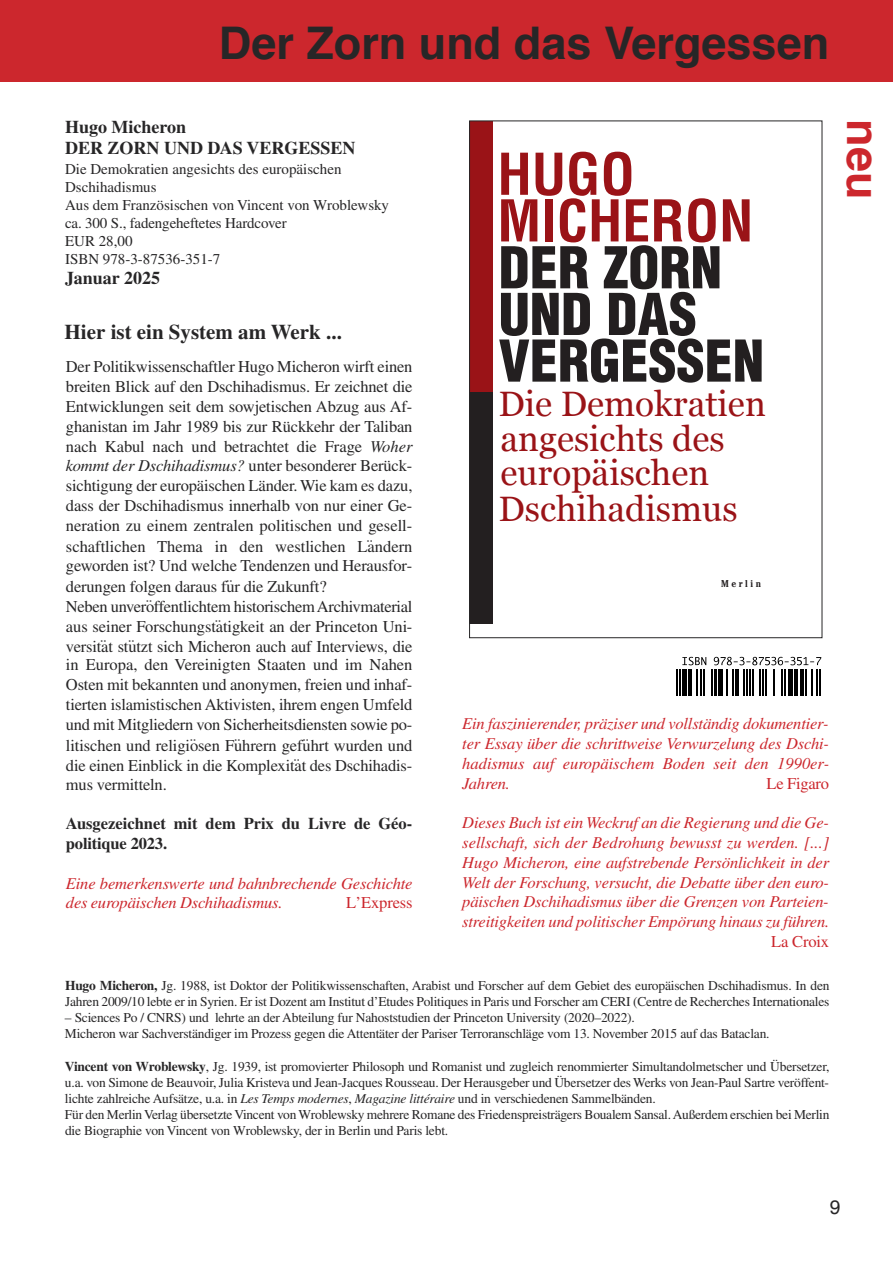
<style>
.page{position:relative;width:893px;height:1263px;background:#fff}
.page>*{position:absolute;margin:0;border:0;box-sizing:border-box;transform-origin:0 0}
.t1{font:56.25px/46.7px "Helvetica LT Condensed Black+FEJDZK";color:#231f20}
.t2{font:56.25px/46.7px "Helvetica LT Condensed Bold+KDNQLH";color:#9a1317}
.t3{font:700 45px "Helvetica";color:#272627}
.t4{font:700 45px "Helvetica";color:#cc272d}
.t5{font:35.25px/35.1px "Georgia+SCCFYK";color:#9a1317}
.t6{font:700 21px "Times";color:#272627}
.t7{font:19.5px "Helvetica";color:#272627}
.t8{font:700 18px/21.6px "Times";color:#272627}
.t9{font:16.5px/20px "Times";letter-spacing:-.01em;color:#272627;text-align:justify}
.t10{font:italic 16.5px/19.8px "Times";letter-spacing:-.01em;color:#cc272d;text-align:justify}
.t11{font:700 16.5px/19.8px "Times";color:#272627}
.t12{font:16.5px "Times";letter-spacing:-.01em;color:#cc272d}
.t13{font:15px/18px "Times";color:#272627}
.t14{font:13.5px/16.2px "Times";letter-spacing:-.015em;color:#272627}
.t15{font:9.9px "Cheltenham Bold Cond+FOZEPD";letter-spacing:.25em;color:#231f20}
.s1{font-style:italic}
.s2{font-family:"Lucida Grande"}
.s3{font-weight:700}
</style>
<div class="page">
<div style="left:0;top:0;width:68px;height:82px;background:#cc272d"></div>
<div style="left:23px;top:0;width:870px;height:82px;background:#cc272d"></div>
<hr style="left:676px;top:669px;width:2px;height:26px;background:#000">
<hr style="left:679px;top:669px;width:2px;height:26px;background:#000">
<svg style="left:682px;top:657px;width:139px;height:38px"></svg>
<div style="left:470px;top:121px;width:23px;height:271px;background:#9a1317"></div>
<div style="left:470px;top:392px;width:23px;height:231px;background:#231f20"></div>
<h2 class="t3" style="left:219px;top:25px;width:612px">Der Zorn und das Vergessen</h2>
<h3 class="t8" style="left:65px;top:116px;width:292px">Hugo Micheron<br>DER ZORN UND DAS VERGESSEN</h3>
<p class="t13" style="left:65px;top:160px;width:325px">Die Demokratien angesichts des europäischen<br>Dschihadismus<br>Aus dem Französischen von Vincent von Wroblewsky ca. 300 S., fadengeheftetes Hardcover<br>EUR 28,00<br>ISBN 978-3-87536-351-7</p>
<h3 class="t8" style="left:65px;top:267px;width:97px">Januar 2025</h3>
<h3 class="t6" style="left:65px;top:319px;width:279px">Hier ist ein System am Werk ...</h3>
<p class="t9" style="left:66px;top:357px;width:348px">Der Politikwissenschaftler Hugo Micheron wirft einen breiten Blick auf den Dschihadismus. Er zeichnet die Entwicklungen seit dem sowjetischen Abzug aus Af&shy;ghanistan im Jahr 1989 bis zur Rückkehr der Taliban nach Kabul nach und betrachtet die Frage <span class="s1">Woher kommt der Dschihadismus?</span> unter besonderer Berück&shy;sichtigung der europäischen Länder. Wie kam es dazu, dass der Dschihadismus innerhalb von nur einer Ge&shy;neration zu einem zentralen politischen und gesell&shy;schaftlichen Thema in den westlichen La<span class="s2">̈</span>ndern</p>
<p class="t9" style="left:66px;top:555px;width:348px;text-align:left">geworden ist? Und welche Tendenzen und Herausfor&shy;derungen folgen daraus fur<span class="s2">̈</span> die Zukunft?<br>Neben unverof<span class="s2">̈</span>fentlichtem historischemArchivmaterial aus seiner Forschungstat<span class="s2">̈</span>igkeit an der Princeton Uni&shy;versitat<span class="s2">̈</span> stut<span class="s2">̈</span>zt sich Micheron auch auf Interviews, die in Europa, den Vereinigten Staaten und im Nahen Osten mit bekannten und anonymen, freien und inhaf&shy;tierten islamistischen Aktivisten, ihrem engen Umfeld und mit Mitgliedern von Sicherheitsdiensten sowie po&shy;litischen und religios<span class="s2">̈</span>en Fuh<span class="s2">̈</span>rern gefuh<span class="s2">̈</span>rt wurden und die einen Einblick in die Komplexitat<span class="s2">̈</span>des Dschihadis&shy;mus vermitteln.</p>
<p class="t11" style="left:66px;top:814px;width:348px">Ausgezeichnet mit dem Prix du Livre de Géo&shy;politique 2023.</p>
<p class="t10" style="left:66px;top:873px;width:348px">Eine bemerkenswerte und bahnbrechende Geschichte des europäischen Dschihadismus.</p>
<p class="t12" style="left:346px;top:893px;width:68px">L’Express</p>
<h1 class="t2" style="left:497px;top:152px;width:257px">HUGO<br>MICHERON</h1>
<h1 class="t1" style="left:499px;top:246px;width:267px">DER ZORN<br>UND DAS<br>VERGESSEN</h1>
<h3 class="t5" style="left:498px;top:386px;width:269px">Die Demokratien angesichts des europäischen<br>Dschihadismus</h3>
<p class="t15" style="left:721px;top:580px;width:41px">Merlin</p>
<p class="t10" style="left:462px;top:713px;width:368px">Ein faszinierender, präziser und vollständig dokumentier&shy;ter Essay über die schrittweise Verwurzelung des Dschi&shy;hadismus auf europäischem Boden seit den 1990er-Jahren.</p>
<p class="t12" style="left:767px;top:773px;width:64px">Le Figaro</p>
<p class="t10" style="left:462px;top:812px;width:368px">Dieses Buch ist ein Weckruf an die Regierung und die Ge&shy;sellschaft, sich der Bedrohung bewusst zu werden. [...] Hugo Micheron, eine aufstrebende Persönlichkeit in der Welt der Forschung, versucht, die Debatte über den euro&shy;päischen Dschihadismus über die Grenzen von Parteien&shy;streitigkeiten und politischer Empörung hinaus zu führen.</p>
<p class="t12" style="left:771px;top:931px;width:59px">La Croix</p>
<p class="t14" style="left:65px;top:977px;width:766px"><span class="s3">Hugo Micheron,</span> Jg. 1988, ist Doktor der Politikwissenschaften, Arabist und Forscher auf dem Gebiet des europäischen Dschihadismus. In den<br>Jahren 2009/10 lebte er in Syrien. Er ist Dozent am Institut d’Etudes Politiques in Paris und Forscher am CERI (Centre de Recherches Internationales</p>
<p class="t14" style="left:65px;top:1009px;width:706px">– Sciences Po / CNRS) und lehrte an der Abteilung fur Nahoststudien der Princeton University (2020–2022).<br>Micheron war Sachverständiger im Prozess gegen die Attentäter der Pariser Terroranschläge vom 13. November 2015 auf das Bataclan.</p>
<p class="t14" style="left:65px;top:1058px;width:766px"><span class="s3">Vincent von Wroblewsky</span>, Jg. 1939, ist promovierter Philosoph und Romanist und zugleich renommierter Simultandolmetscher und Übersetzer, u.a. von Simone de Beauvoir, Julia Kristeva und Jean-Jacques Rousseau. Der Herausgeber und Übersetzer des Werks von Jean-Paul Sartre veröffent&shy;lichte zahlreiche Aufsätze, u.a. in <span class="s1">Les Temps modernes</span>, <span class="s1">Magazine littéraire</span> und in verschiedenen Sammelbänden.<br>Für den MerlinVerlag übersetzteVincent von Wroblewsky mehrere Romane des Friedenspreisträgers Boualem Sansal.Außerdem erschien bei Merlin die Biographie von Vincent von Wroblewsky, der in Berlin und Paris lebt.</p>
<h2 class="t4" style="left:882px;top:119px;width:82px;rotate:90deg">neu</h2>
<h3 class="t7" style="left:830px;top:1199px;width:12px">9</h3>
</div>
